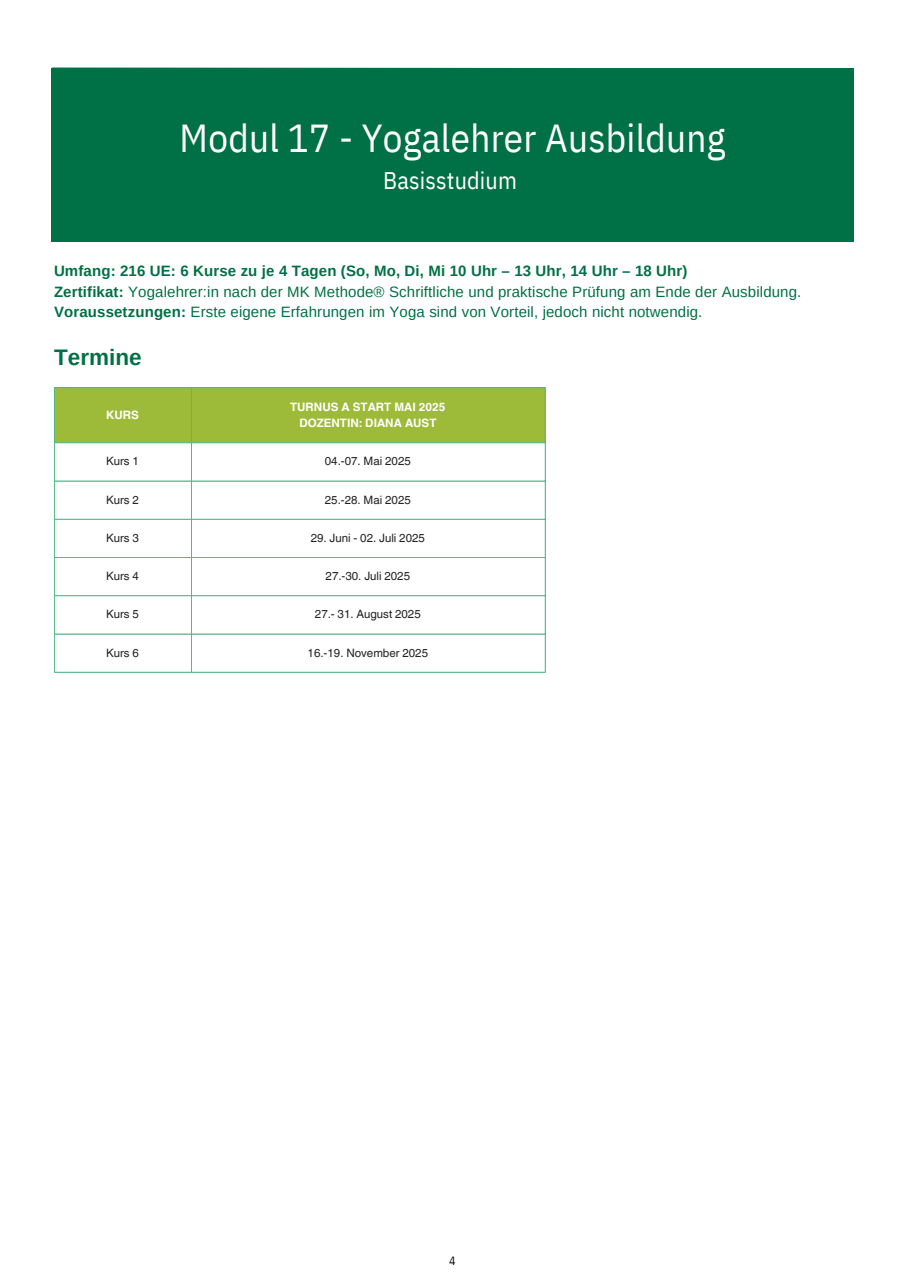
<style>
.page{position:relative;width:905px;height:1287px;background:#fff}
.page>*{position:absolute;margin:0;border:0;box-sizing:border-box;transform-origin:0 0}
.t1{font:39px "IBM Plex Sans Cond";letter-spacing:.005em;color:#fff}
.t2{font:24px "IBM Plex Sans Cond";letter-spacing:.005em;color:#fff}
.t3{font:700 22.5px "Arimo";color:#007046}
.t4{font:15px/20.2px "Arimo";letter-spacing:.01em;color:#007046}
.t5{font:11.85px "IBM Plex Sans Cond";color:#000}
.t6{font:11.55px "Helvetica World";color:#222}
.t7{font:700 11.55px/15.5px "Helvetica World";color:#fff;text-align:center}
.s1{font-weight:700}
</style>
<div class="page">
<div style="left:52px;top:68px;width:801px;height:98px;background:#007046"></div>
<div style="left:52px;top:166px;width:801px;height:75px;background:#007046"></div>
<svg style="left:52px;top:241px;width:801px;height:1px"></svg>
<div style="left:55px;top:388px;width:490px;height:54px;background:#9dbb39"></div>
<svg style="left:55px;top:443px;width:490px;height:229px"></svg>
<hr style="left:54px;top:388px;width:1px;height:284px;background:#4dbd87">
<hr style="left:191px;top:388px;width:1px;height:284px;background:#4dbd87">
<hr style="left:545px;top:388px;width:1px;height:284px;background:#4dbd87">
<hr style="left:54px;top:387px;width:491px;height:1px;background:#4dbd87">
<hr style="left:54px;top:442px;width:491px;height:1px;background:#4dbd87">
<hr style="left:54px;top:481px;width:491px;height:1px;background:#4dbd87">
<hr style="left:54px;top:519px;width:491px;height:1px;background:#4dbd87">
<hr style="left:54px;top:557px;width:491px;height:1px;background:#4dbd87">
<hr style="left:54px;top:595px;width:491px;height:1px;background:#4dbd87">
<hr style="left:54px;top:634px;width:491px;height:1px;background:#4dbd87">
<hr style="left:54px;top:672px;width:491px;height:1px;background:#4dbd87">
<h1 class="t1" style="left:180px;top:112px;width:547px">Modul 17 - Yogalehrer Ausbildung</h1>
<h2 class="t2" style="left:383px;top:165px;width:135px">Basisstudium</h2>
<p class="t4" style="left:54px;top:261px;width:748px"><span class="s1">Umfang: 216 UE: 6 Kurse zu je 4 Tagen (So, Mo, Di, Mi 10 Uhr – 13 Uhr, 14 Uhr – 18 Uhr)<br>Zertifikat:</span> Yogalehrer:in nach der MK Methode® Schriftliche und praktische Prüfung am Ende der Ausbildung.<br><span class="s1">Voraussetzungen:</span> Erste eigene Erfahrungen im Yoga sind von Vorteil, jedoch nicht notwendig.</p>
<h3 class="t3" style="left:54px;top:344px;width:89px">Termine</h3>
<p class="t7" style="left:106px;top:406px;width:34px">KURS</p>
<p class="t7" style="left:290px;top:398px;width:157px">TURNUS A START MAI 2025<br>DOZENTIN: DIANA AUST</p>
<p class="t6" style="left:106px;top:454px;width:34px">Kurs 1</p>
<p class="t6" style="left:325px;top:454px;width:87px">04.-07. Mai 2025</p>
<p class="t6" style="left:106px;top:493px;width:34px">Kurs 2</p>
<p class="t6" style="left:325px;top:493px;width:87px">25.-28. Mai 2025</p>
<p class="t6" style="left:106px;top:531px;width:34px">Kurs 3</p>
<p class="t6" style="left:311px;top:531px;width:116px">29. Juni - 02. Juli 2025</p>
<p class="t6" style="left:106px;top:569px;width:34px">Kurs 4</p>
<p class="t6" style="left:325px;top:569px;width:86px">27.-30. Juli 2025</p>
<p class="t6" style="left:106px;top:607px;width:34px">Kurs 5</p>
<p class="t6" style="left:315px;top:607px;width:107px">27.- 31. August 2025</p>
<p class="t6" style="left:106px;top:646px;width:34px">Kurs 6</p>
<p class="t6" style="left:307px;top:646px;width:122px">16.-19. November 2025</p>
<p class="t5" style="left:449px;top:1253px;width:8px">4</p>
</div>
